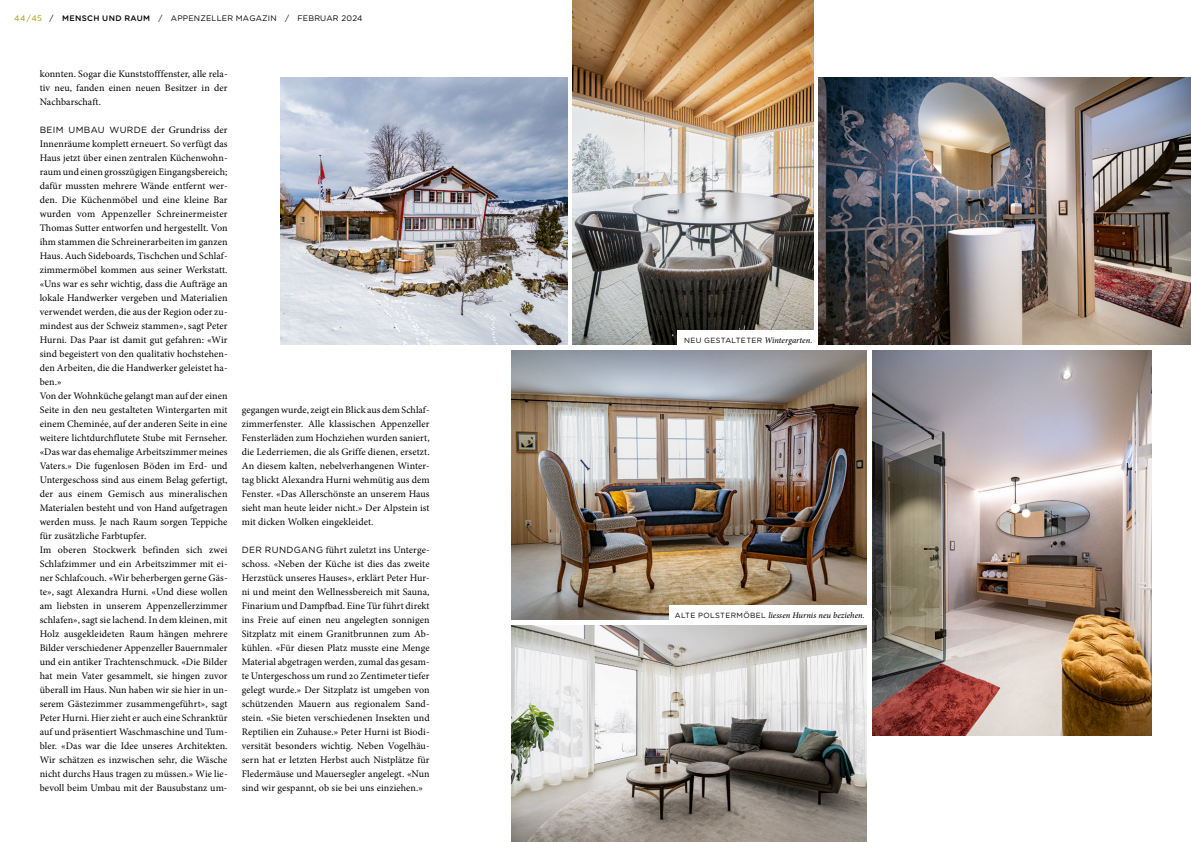
<style>
.page{position:relative;width:1191px;height:842px;background:#fff}
.page>*{position:absolute;margin:0;border:0;box-sizing:border-box;transform-origin:0 0}
.t1{font:10px/14px "Minion Pro";letter-spacing:.01em;color:#000;text-align:justify}
.t2{font:italic 500 8.5px "Minion Pro";letter-spacing:.005em;color:#000}
.t3{font:8px "Gotham Rounded";letter-spacing:.02em;color:#000}
.t4{font:7.5px "Gotham Rounded";letter-spacing:.04em;color:#000}
.s1{color:#a88d00}
.s2{font-weight:500}
.s3{font-family:"Gotham Rounded";font-size:9px}
.s4{font-family:"Minion Pro";font-weight:500;font-style:italic;font-size:8.5px}
.s5{font-family:"Gotham Rounded";font-weight:400;font-style:normal;font-size:7.5px}
</style>
<div class="page">
<img style="left:819px;top:77px;width:372px;height:267px">
<img style="left:511px;top:350px;width:355px;height:270px">
<img style="left:872px;top:350px;width:279px;height:385px">
<img style="left:281px;top:77px;width:286px;height:267px">
<img style="left:511px;top:626px;width:355px;height:216px">
<img style="left:573px;top:0;width:240px;height:344px">
<div style="left:677px;top:330px;width:138px;height:16px;background:#fff"></div>
<div style="left:669px;top:606px;width:198px;height:15px;background:#fff"></div>
<p class="t3" style="left:14px;top:13px;width:350px"><span class="s1">44 / 45</span> / <span class="s2">MENSCH UND RAUM</span> / APPENZELLER MAGAZIN / FEBRUAR 2024</p>
<p class="t1" style="left:40px;top:67px;width:189px">konnten. Sogar die Kunststofffenster, alle rela&shy;tiv neu, fanden einen neuen Besitzer in der Nachbarschaft.</p>
<p class="t1" style="left:40px;top:123px;width:189px;text-align:left"><span class="s3">BEIM UMBAU WURDE</span> der Grundriss der Innenräume komplett erneuert. So verfügt das Haus jetzt über einen zentralen Küchenwohn&shy;raum und einen grosszügigen Eingangsbereich; dafür mussten mehrere Wände entfernt wer&shy;den. Die Küchenmöbel und eine kleine Bar wurden vom Appenzeller Schreinermeister Thomas Sutter entworfen und hergestellt. Von ihm stammen die Schreinerarbeiten im ganzen Haus. Auch Sideboards, Tischchen und Schlaf&shy;zimmermöbel kommen aus seiner Werkstatt. «Uns war es sehr wichtig, dass die Aufträge an lokale Handwerker vergeben und Materialien verwendet werden, die aus der Region oder zu&shy;mindest aus der Schweiz stammen», sagt Peter Hurni. Das Paar ist damit gut gefahren: «Wir sind begeistert von den qualitativ hochstehen&shy;den Arbeiten, die die Handwerker geleistet ha&shy;ben.»<br>Von der Wohnküche gelangt man auf der einen Seite in den neu gestalteten Wintergarten mit einem Cheminée, auf der anderen Seite in eine weitere lichtdurchflutete Stube mit Fernseher. «Das war das ehemalige Arbeitszimmer meines Vaters.» Die fugenlosen Böden im Erd- und Untergeschoss sind aus einem Belag gefertigt, der aus einem Gemisch aus mineralischen Materialen besteht und von Hand aufgetragen werden muss. Je nach Raum sorgen Teppiche für zusätzliche Farbtupfer.<br>Im oberen Stockwerk befinden sich zwei Schlafzimmer und ein Arbeitszimmer mit ei&shy;ner Schlafcouch. «Wir beherbergen gerne Gäs&shy;te», sagt Alexandra Hurni. «Und diese wollen am liebsten in unserem Appenzellerzimmer schlafen», sagt sie lachend. In dem kleinen, mit Holz ausgekleideten Raum hängen mehrere Bilder verschiedener Appenzeller Bauernmaler und ein antiker Trachtenschmuck. «Die Bilder hat mein Vater gesammelt, sie hingen zuvor überall im Haus. Nun haben wir sie hier in un&shy;serem Gästezimmer zusammengeführt», sagt Peter Hurni. Hier zieht er auch eine Schranktür auf und präsentiert Waschmaschine und Tum&shy;bler. «Das war die Idee unseres Architekten.<br>Wir schätzen es inzwischen sehr, die Wäsche nicht durchs Haus tragen zu müssen.» Wie lie&shy;bevoll beim Umbau mit der Bausubstanz um-</p>
<p class="t1" style="left:242px;top:403px;width:189px">gegangen wurde, zeigt ein Blick aus dem Schlaf&shy;zimmerfenster. Alle klassischen Appenzeller Fensterläden zum Hochziehen wurden saniert, die Lederriemen, die als Griffe dienen, ersetzt.<br>An diesem kalten, nebelverhangenen Winter&shy;tag blickt Alexandra Hurni wehmütig aus dem Fenster. «Das Allerschönste an unserem Haus sieht man heute leider nicht.» Der Alpstein ist mit dicken Wolken eingekleidet.</p>
<p class="t1" style="left:242px;top:543px;width:189px"><span class="s3">DER RUNDGANG</span> führt zuletzt ins Unterge&shy;schoss. «Neben der Küche ist dies das zweite Herzstück unseres Hauses», erklärt Peter Hur&shy;ni und meint den Wellnessbereich mit Sauna, Finarium und Dampfbad. Eine Tür führt direkt ins Freie auf einen neu angelegten sonnigen Sitzplatz mit einem Granitbrunnen zum Ab&shy;kühlen. «Für diesen Platz musste eine Menge Material abgetragen werden, zumal das gesam&shy;te Untergeschoss um rund 20 Zentimeter tiefer gelegt wurde.» Der Sitzplatz ist umgeben von schützenden Mauern aus regionalem Sand&shy;stein. «Sie bieten verschiedenen Insekten und Reptilien ein Zuhause.» Peter Hurni ist Biodi&shy;versität besonders wichtig. Neben Vogelhäu&shy;sern hat er letzten Herbst auch Nistplätze für Fledermäuse und Mauersegler angelegt. «Nun sind wir gespannt, ob sie bei uns einziehen.»</p>
<p class="t4" style="left:684px;top:335px;width:130px">NEU GESTALTETER <span class="s4">Wintergarten.</span></p>
<p class="t2" style="left:675px;top:610px;width:191px"><span class="s5">ALTE POLSTERMÖBEL</span> liessen Hurnis neu beziehen.</p>
</div>
